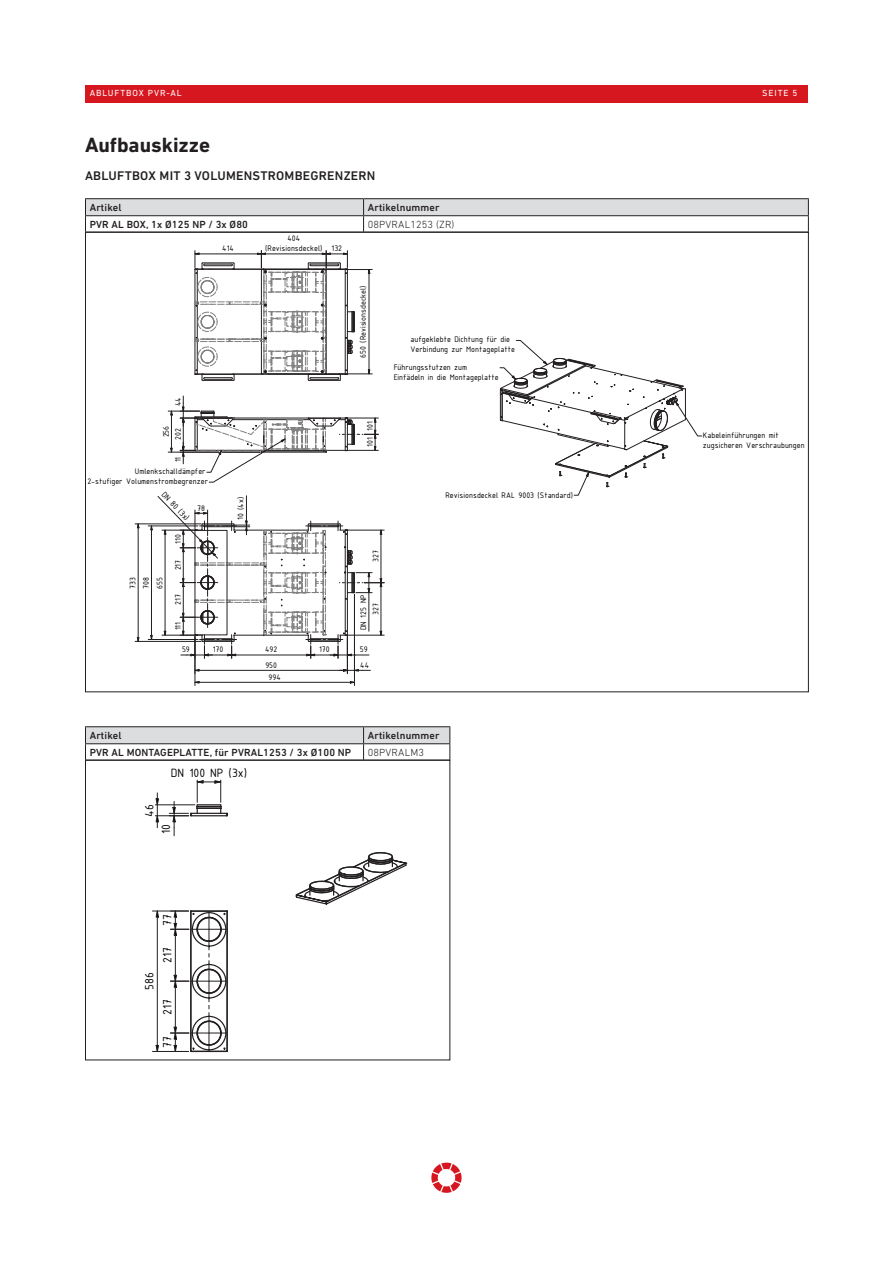
<style>
.page{position:relative;width:893px;height:1263px;background:#fff}
.page>*{position:absolute;margin:0;border:0;box-sizing:border-box;transform-origin:0 0}
.t1{font:700 21px "DIN Next LT Pro";color:#231f20}
.t2{font:12.9px "ISOCPEUR";color:#000}
.t3{font:500 12.75px "DIN Next LT Pro";letter-spacing:.02em;color:#231f20}
.Tabelle{font:500 10.5px "DIN Next LT Pro";letter-spacing:.015em;color:#231f20}
.Tabelle_Bold{font:500 10.5px "DIN Next LT Pro";letter-spacing:.015em;color:#231f20}
.Tabelle_Bold-2{font:300 10.5px "DIN Next LT Pro";letter-spacing:.015em;color:#231f20}
.t4{font:9px "DIN Next LT Pro";letter-spacing:.1em;color:#fff}
.t5{font:8.7px/10.1px "ISOCPEUR";color:#000}
</style>
<div class="page">
<svg style="left:431px;top:1162px;width:31px;height:31px"></svg>
<div style="left:85px;top:85px;width:723px;height:17px;background:#d7171f"></div>
<hr style="left:191px;top:1051px;width:36px;height:1px;background:#231f20">
<hr style="left:226px;top:911px;width:2px;height:140px;background:#231f20">
<hr style="left:191px;top:910px;width:36px;height:2px;background:#231f20">
<hr style="left:190px;top:911px;width:2px;height:140px;background:#231f20">
<svg style="left:223px;top:1047px;width:5px;height:5px"></svg>
<svg style="left:223px;top:910px;width:5px;height:5px"></svg>
<div style="left:192px;top:912px;width:34px;height:35px;border:1px solid #231f20;border-radius:50%"></div>
<div style="left:197px;top:917px;width:24px;height:25px;border:1px solid #231f20;border-radius:50%"></div>
<div style="left:192px;top:964px;width:34px;height:34px;border:1px solid #231f20;border-radius:50%"></div>
<div style="left:197px;top:969px;width:24px;height:24px;border:1px solid #231f20;border-radius:50%"></div>
<div style="left:192px;top:1016px;width:34px;height:34px;border:1px solid #231f20;border-radius:50%"></div>
<div style="left:197px;top:1021px;width:25px;height:24px;border:1px solid #231f20;border-radius:50%"></div>
<div style="left:197px;top:1021px;width:24px;height:24px;border:1px solid #231f20;border-radius:50%"></div>
<div style="left:196px;top:917px;width:26px;height:25px;border:1px solid #231f20;border-radius:50%"></div>
<div style="left:196px;top:968px;width:26px;height:26px;border:1px solid #231f20;border-radius:50%"></div>
<div style="left:196px;top:1020px;width:26px;height:26px;border:1px solid #231f20;border-radius:50%"></div>
<svg style="left:295px;top:852px;width:113px;height:53px"></svg>
<svg style="left:169px;top:780px;width:59px;height:56px"></svg>
<svg style="left:155px;top:793px;width:4px;height:35px"></svg>
<hr style="left:155px;top:815px;width:34px;height:1px;background:#231f20">
<hr style="left:155px;top:804px;width:40px;height:1px;background:#231f20">
<hr style="left:191px;top:1033px;width:36px;height:1px;background:#231f20">
<hr style="left:191px;top:981px;width:36px;height:1px;background:#231f20">
<hr style="left:191px;top:929px;width:36px;height:1px;background:#231f20">
<svg style="left:209px;top:912px;width:1px;height:139px"></svg>
<hr style="left:175px;top:987px;width:1px;height:40px;background:#231f20">
<svg style="left:170px;top:1026px;width:25px;height:27px"></svg>
<hr style="left:175px;top:935px;width:1px;height:40px;background:#231f20">
<svg style="left:170px;top:974px;width:19px;height:14px"></svg>
<svg style="left:170px;top:910px;width:25px;height:26px"></svg>
<svg style="left:155px;top:1045px;width:4px;height:6px"></svg>
<svg style="left:155px;top:910px;width:4px;height:8px"></svg>
<hr style="left:157px;top:917px;width:1px;height:128px;background:#231f20">
<hr style="left:152px;top:911px;width:37px;height:1px;background:#231f20">
<hr style="left:152px;top:1051px;width:37px;height:1px;background:#231f20">
<hr style="left:85px;top:726px;width:279px;height:1px;background:#231f20">
<hr style="left:364px;top:726px;width:86px;height:1px;background:#231f20">
<hr style="left:85px;top:760px;width:279px;height:1px;background:#231f20">
<hr style="left:364px;top:760px;width:86px;height:1px;background:#231f20">
<svg style="left:85px;top:727px;width:365px;height:33px"></svg>
<svg style="left:499px;top:340px;width:203px;height:155px"></svg>
<svg style="left:194px;top:669px;width:6px;height:3px"></svg>
<hr style="left:199px;top:670px;width:144px;height:1px;background:#231f20">
<hr style="left:138px;top:528px;width:1px;height:109px;background:#231f20">
<hr style="left:135px;top:641px;width:66px;height:1px;background:#231f20">
<hr style="left:135px;top:524px;width:66px;height:1px;background:#231f20">
<hr style="left:148px;top:639px;width:50px;height:1px;background:#231f20">
<hr style="left:148px;top:526px;width:50px;height:1px;background:#231f20">
<hr style="left:369px;top:273px;width:1px;height:97px;background:#231f20">
<hr style="left:328px;top:269px;width:44px;height:1px;background:#231f20">
<hr style="left:328px;top:374px;width:44px;height:1px;background:#231f20">
<svg style="left:194px;top:251px;width:161px;height:130px"></svg>
<svg style="left:170px;top:410px;width:3px;height:5px"></svg>
<svg style="left:170px;top:448px;width:3px;height:4px"></svg>
<hr style="left:171px;top:415px;width:1px;height:33px;background:#231f20">
<hr style="left:168px;top:411px;width:32px;height:1px;background:#231f20">
<hr style="left:168px;top:452px;width:51px;height:1px;background:#231f20">
<svg style="left:194px;top:681px;width:6px;height:3px"></svg>
<svg style="left:350px;top:681px;width:4px;height:3px"></svg>
<hr style="left:199px;top:682px;width:151px;height:1px;background:#231f20">
<hr style="left:195px;top:636px;width:1px;height:49px;background:#231f20">
<hr style="left:354px;top:594px;width:1px;height:91px;background:#231f20">
<hr style="left:347px;top:637px;width:1px;height:37px;background:#231f20">
<svg style="left:339px;top:669px;width:31px;height:3px"></svg>
<svg style="left:180px;top:396px;width:198px;height:86px"></svg>
<hr style="left:222px;top:452px;width:38px;height:1px;background:#231f20">
<hr style="left:180px;top:452px;width:39px;height:1px;background:#231f20">
<svg style="left:150px;top:496px;width:234px;height:162px"></svg>
<hr style="left:85px;top:198px;width:279px;height:1px;background:#231f20">
<hr style="left:364px;top:198px;width:445px;height:1px;background:#231f20">
<hr style="left:85px;top:232px;width:279px;height:1px;background:#231f20">
<hr style="left:364px;top:232px;width:445px;height:1px;background:#231f20">
<svg style="left:85px;top:199px;width:724px;height:33px"></svg>
<p class="t4" style="left:90px;top:88px;width:94px">ABLUFTBOX PVR-AL</p>
<p class="t4" style="left:762px;top:88px;width:37px">SEITE 5</p>
<p class="t1" style="left:85px;top:132px;width:127px">Aufbauskizze</p>
<p class="t3" style="left:85px;top:168px;width:292px">ABLUFTBOX MIT 3 VOLUMENSTROMBEGRENZERN</p>
<p class="Tabelle_Bold" style="left:90px;top:201px;width:33px">Artikel</p>
<p class="Tabelle_Bold" style="left:368px;top:201px;width:73px">Artikelnummer</p>
<p class="Tabelle" style="left:90px;top:218px;width:160px">PVR AL BOX, 1x Ø125 NP / 3x Ø80</p>
<p class="Tabelle_Bold-2" style="left:368px;top:218px;width:88px">08PVRAL1253 (ZR)</p>
<p class="t5" style="left:265px;top:233px;width:59px;line-height:9.6px;text-align:center">404 (Revisionsdeckel)</p>
<p class="t5" style="left:222px;top:243px;width:13px">414</p>
<p class="t5" style="left:331px;top:243px;width:12px">132</p>
<p class="t5" style="left:173px;top:406px;width:10px;rotate:-90deg">44</p>
<p class="t5" style="left:161px;top:437px;width:13px;rotate:-90deg">256</p>
<p class="t5" style="left:173px;top:440px;width:13px;rotate:-90deg">202</p>
<p class="t5" style="left:173px;top:462px;width:7px;rotate:-90deg">11</p>
<p class="t5" style="left:87px;top:466px;width:122px;text-align:right">Umlenkschalldämpfer<br>2-stufiger Volumenstrombegrenzer</p>
<p class="t5" style="left:167px;top:489px;width:37px;rotate:46deg">DN 80 (3x)</p>
<p class="t5" style="left:197px;top:503px;width:9px">78</p>
<p class="t5" style="left:173px;top:544px;width:11px;rotate:-90deg">110</p>
<p class="t5" style="left:126px;top:588px;width:13px;line-height:13.4px;rotate:-90deg">733<br>708</p>
<p class="t5" style="left:154px;top:588px;width:13px;rotate:-90deg">655</p>
<p class="t5" style="left:173px;top:570px;width:12px;rotate:-90deg">217</p>
<p class="t5" style="left:173px;top:605px;width:12px;rotate:-90deg">217</p>
<p class="t5" style="left:173px;top:630px;width:10px;rotate:-90deg">111</p>
<p class="t5" style="left:235px;top:520px;width:25px;rotate:-90deg">10 (4x)</p>
<p class="t5" style="left:358px;top:358px;width:74px;rotate:-90deg">650 (Rev si oi nsdeckel)</p>
<p class="t5" style="left:365px;top:447px;width:27px;rotate:-90deg">101 101</p>
<p class="t5" style="left:370px;top:562px;width:13px;rotate:-90deg">327</p>
<p class="t5" style="left:358px;top:630px;width:37px;rotate:-90deg">DN 125 NP</p>
<p class="t5" style="left:370px;top:615px;width:13px;rotate:-90deg">327</p>
<p class="t5" style="left:182px;top:644px;width:9px">59</p>
<p class="t5" style="left:213px;top:644px;width:12px">170</p>
<p class="t5" style="left:265px;top:644px;width:14px">492</p>
<p class="t5" style="left:319px;top:644px;width:12px">170</p>
<p class="t5" style="left:360px;top:644px;width:9px">59</p>
<p class="t5" style="left:265px;top:660px;width:13px">950</p>
<p class="t5" style="left:268px;top:672px;width:14px">994</p>
<p class="t5" style="left:360px;top:660px;width:10px">44</p>
<p class="t5" style="left:411px;top:334px;width:106px">aufgeklebte Dichtung für die<br>Verbindung zur Montageplatte</p>
<p class="t5" style="left:394px;top:362px;width:106px">Führungsstutzen zum<br>Einfädeln in die Montageplatte</p>
<p class="t5" style="left:445px;top:490px;width:129px">Revisionsdeckel RAL 9003 (Standard)</p>
<p class="Tabelle_Bold" style="left:90px;top:729px;width:33px">Artikel</p>
<p class="Tabelle_Bold" style="left:368px;top:729px;width:73px">Artikelnummer</p>
<p class="Tabelle" style="left:90px;top:746px;width:263px">PVR AL MONTAGEPLATTE, für PVRAL1253 / 3x Ø100 NP</p>
<p class="Tabelle_Bold-2" style="left:368px;top:746px;width:58px">08PVRALM3</p>
<p class="t2" style="left:171px;top:765px;width:78px">DN 100 NP (3x)</p>
<p class="t2" style="left:141px;top:816px;width:14px;rotate:-90deg">46</p>
<p class="t2" style="left:158px;top:834px;width:12px;rotate:-90deg">10</p>
<p class="t2" style="left:141px;top:990px;width:19px;rotate:-90deg">586</p>
<p class="t2" style="left:159px;top:926px;width:13px;rotate:-90deg">77</p>
<p class="t2" style="left:159px;top:963px;width:18px;rotate:-90deg">217</p>
<p class="t2" style="left:159px;top:1015px;width:18px;rotate:-90deg">217</p>
<p class="t2" style="left:159px;top:1048px;width:13px;rotate:-90deg">77</p>
<p class="t5" style="left:703px;top:430px;width:103px">Kabeleinführungen mit zugsicheren Verschraubungen</p>
</div>
